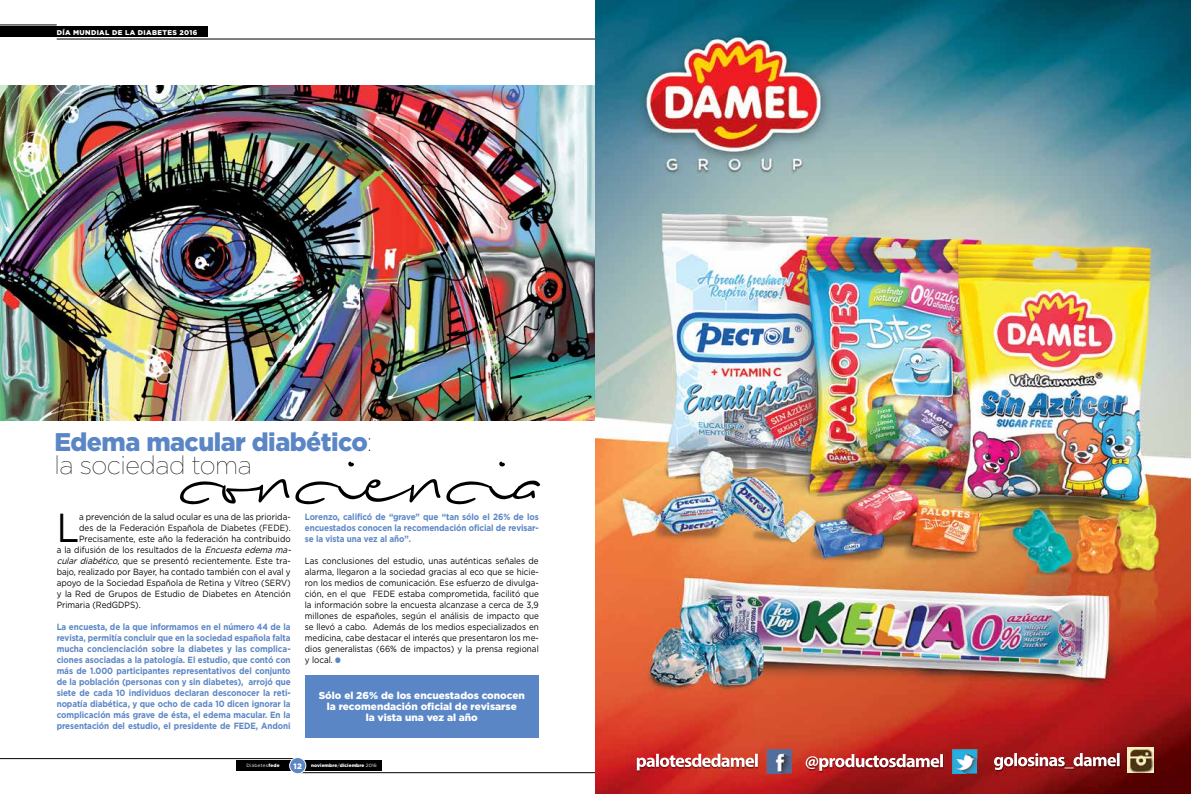
<style>
.page{position:relative;width:1191px;height:794px;background:#fff}
.page>*{position:absolute;margin:0;border:0;box-sizing:border-box;transform-origin:0 0}
.t1{font:40.4px "Gotham";color:#000;scale:.9 1}
.t2{font:900 25.5px/23.2px "Gotham";letter-spacing:-.02em;color:#5b86c5}
.t3{font:900 10.1px/10.8px "Gotham";color:#fff;text-align:center}
.t4{font:9px/11px "Gotham";color:#000;text-align:justify;scale:.9 1}
.t5{font:700 9px/11px "Gotham";letter-spacing:-.01em;color:#5b86c5;text-align:justify;scale:.9 1}
.t6{font:900 7px "Gotham";letter-spacing:.05em;color:#fff}
.t7{font:900 4.6px "Gotham";letter-spacing:.02em;color:#fff}
.t8{font:4.6px "Gotham";letter-spacing:.05em;color:#fff}
.s1{font-weight:100;color:#000}
.s2{font-style:italic}
.s3{color:#5b86c5}
.s4{font-weight:900}
.s5{font-size:7.7px}
.s6{font-weight:400}
</style>
<div class="page">
<img style="left:0;top:85px;width:595px;height:335px">
<hr style="left:298px;top:772px;width:297px;height:1px;background:#000">
<hr style="left:0;top:758px;width:297px;height:1px;background:#000">
<div style="left:237px;top:760px;width:145px;height:11px;background:#000"></div>
<div style="left:290px;top:757px;width:16px;height:16px;background:#5b86c5;border-radius:50%"></div>
<div style="left:289px;top:757px;width:17px;height:17px;border:1px solid #fff;border-radius:50%"></div>
<hr style="left:57px;top:39px;width:538px;height:1px;background:#000">
<div style="left:0;top:27px;width:208px;height:10px;background:#000"></div>
<hr style="left:0;top:25px;width:57px;height:1px;background:#000">
<img style="left:595px;top:0;width:596px;height:794px">
<img style="left:952px;top:748px;width:25px;height:25px">
<img style="left:956px;top:753px;width:22px;height:22px">
<img style="left:956px;top:753px;width:21px;height:20px">
<img style="left:1127px;top:747px;width:26px;height:26px">
<img style="left:767px;top:748px;width:25px;height:25px">
<img style="left:777px;top:753px;width:36px;height:33px">
<img style="left:777px;top:753px;width:15px;height:20px">
<div style="left:305px;top:675px;width:234px;height:62px;background:#5b86c5"></div>
<svg style="left:180px;top:461px;width:360px;height:43px"></svg>
<p class="t6" style="left:57px;top:27px;width:142px">DÍA MUNDIAL DE LA DIABETES 2016</p>
<h2 class="t2" style="left:55px;top:430px;width:318px">Edema macular diabético<span class="s1">: la sociedad toma</span></h2>
<h1 class="t1" style="left:57px;top:502px;width:27px">L</h1>
<p class="t4" style="left:79px;top:511px;width:236px">a prevención de la salud ocular es una de las priorida-</p>
<p class="t4" style="left:79px;top:522px;width:236px">des de la Federación Española de Diabetes (FEDE).</p>
<p class="t4" style="left:79px;top:533px;width:236px">Precisamente, este año la federación ha contribuido</p>
<p class="t4" style="left:57px;top:544px;width:265px">a la difusión de los resultados de la <span class="s2">Encuestaedemama-</span></p>
<p class="t4" style="left:57px;top:555px;width:261px"><span class="s2">culardiabético</span>, que se presentó recientemente. Este tra-</p>
<p class="t4" style="left:57px;top:566px;width:261px">bajo, realizado por Bayer, ha contado también con el aval y</p>
<p class="t4" style="left:57px;top:577px;width:261px">apoyo de la Sociedad Española de Retina y Vítreo (SERV)</p>
<p class="t4" style="left:57px;top:588px;width:261px">y la Red de Grupos de Estudio de Diabetes en Atención</p>
<p class="t4" style="left:57px;top:599px;width:95px">Primaria (RedGDPS).</p>
<p class="t5" style="left:57px;top:621px;width:261px">La encuesta, de la que informamos en el número 44 de la revista, permitía concluir que en la sociedad española falta mucha concienciación sobre la diabetes y las complica&shy;ciones asociadas a la patología. El estudio, que contó con más de 1.000 participantes representativos del conjunto de la población (personas con y sin diabetes), arrojó que siete de cada 10 individuos declaran desconocer la reti&shy;nopatía diabética, y que ocho de cada 10 dicen ignorar la complicación más grave de ésta, el edema macular. En la presentación del estudio, el presidente de FEDE, Andoni</p>
<p class="t5" style="left:305px;top:511px;width:261px">Lorenzo, calificó de “grave” que “tan sólo el 26% de los encuestados conocen la recomendación oficial de revisar&shy;se la vista una vez al año”.</p>
<p class="t4" style="left:305px;top:555px;width:261px">Las conclusiones del estudio, unas auténticas señales de alarma, llegaron a la sociedad gracias al eco que se hicie&shy;ron los medios de comunicación. Ese esfuerzo de divulga&shy;ción, en el que FEDE estaba comprometida, facilitó que la información sobre la encuesta alcanzase a cerca de 3,9 millones de españoles, según el análisis de impacto que se llevó a cabo. Además de los medios especializados en medicina, cabe destacar el interés que presentaron los me&shy;dios generalistas (66% de impactos) y la prensa regional y local. <span class="s3">●</span></p>
<p class="t3" style="left:319px;top:690px;width:208px">Sólo el 26% de los encuestados conocen la recomendación oficial de revisarse<br>la vista una vez al año</p>
<p class="t8" style="left:246px;top:763px;width:35px">Diabetes<span class="s4">fede</span></p>
<p class="t7" style="left:293px;top:762px;width:85px"><span class="s5">12</span> noviembre<span class="s6">/</span>diciembre <span class="s6">2016</span></p>
</div>
